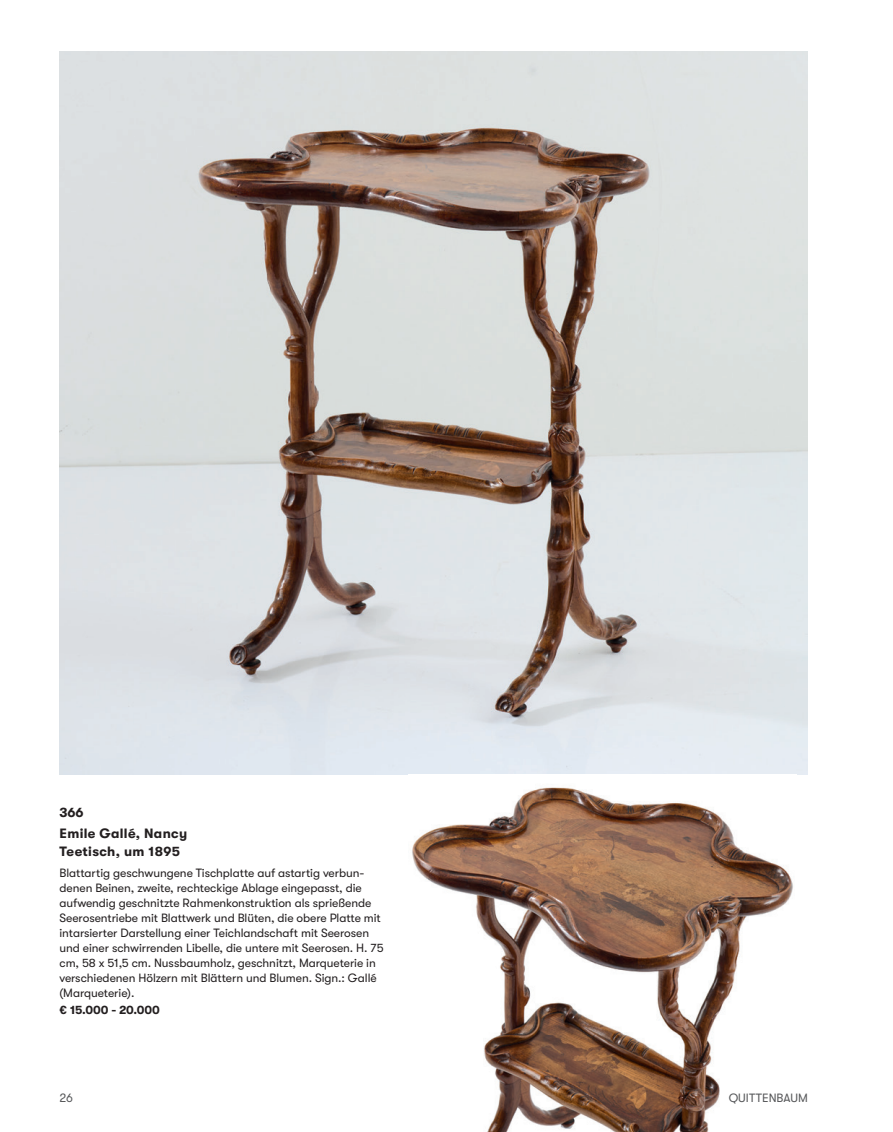
<style>
.page{position:relative;width:893px;height:1132px;background:#fff}
.page>*{position:absolute;margin:0;border:0;box-sizing:border-box;transform-origin:0 0}
.Hersteller{font:700 13.5px "GT Walsheim";letter-spacing:.025em;color:#231f20}
.Objekt{font:700 13.5px "GT Walsheim";letter-spacing:.025em;color:#231f20}
.Fließ_neu{font:12px/15px "GT Walsheim";letter-spacing:-.005em;color:#231f20}
.Fließ_neu-2{font:700 12px "GT Walsheim";letter-spacing:-.005em;color:#231f20}
.t1{font:12px "GT Walsheim";letter-spacing:.005em;color:#57585a}
</style>
<div class="page">
<img style="left:60px;top:51px;width:748px;height:723px">
<img style="left:412px;top:787px;width:381px;height:344px">
<p class="Hersteller" style="left:60px;top:804px;width:26px">366</p>
<p class="Hersteller" style="left:60px;top:825px;width:129px">Emile Gallé, Nancy</p>
<p class="Objekt" style="left:60px;top:843px;width:122px">Teetisch, um 1895</p>
<p class="Fließ_neu" style="left:60px;top:865px;width:326px">Blattartig geschwungene Tischplatte auf astartig verbun&shy;denen Beinen, zweite, rechteckige Ablage eingepasst, die aufwendig geschnitzte Rahmenkonstruktion als sprießende Seerosentriebe mit Blattwerk und Blüten, die obere Platte mit intarsierter Darstellung einer Teichlandschaft mit Seerosen und einer schwirrenden Libelle, die untere mit Seerosen. H. 75 cm, 58 x 51,5 cm. Nussbaumholz, geschnitzt, Marqueterie in verschiedenen Hölzern mit Blättern und Blumen. Sign.: Gallé (Marqueterie).</p>
<p class="Fließ_neu-2" style="left:60px;top:1002px;width:102px">€ 15.000 - 20.000</p>
<p class="t1" style="left:60px;top:1090px;width:15px">26</p>
<p class="t1" style="left:729px;top:1090px;width:81px">QUITTENBAUM</p>
</div>
